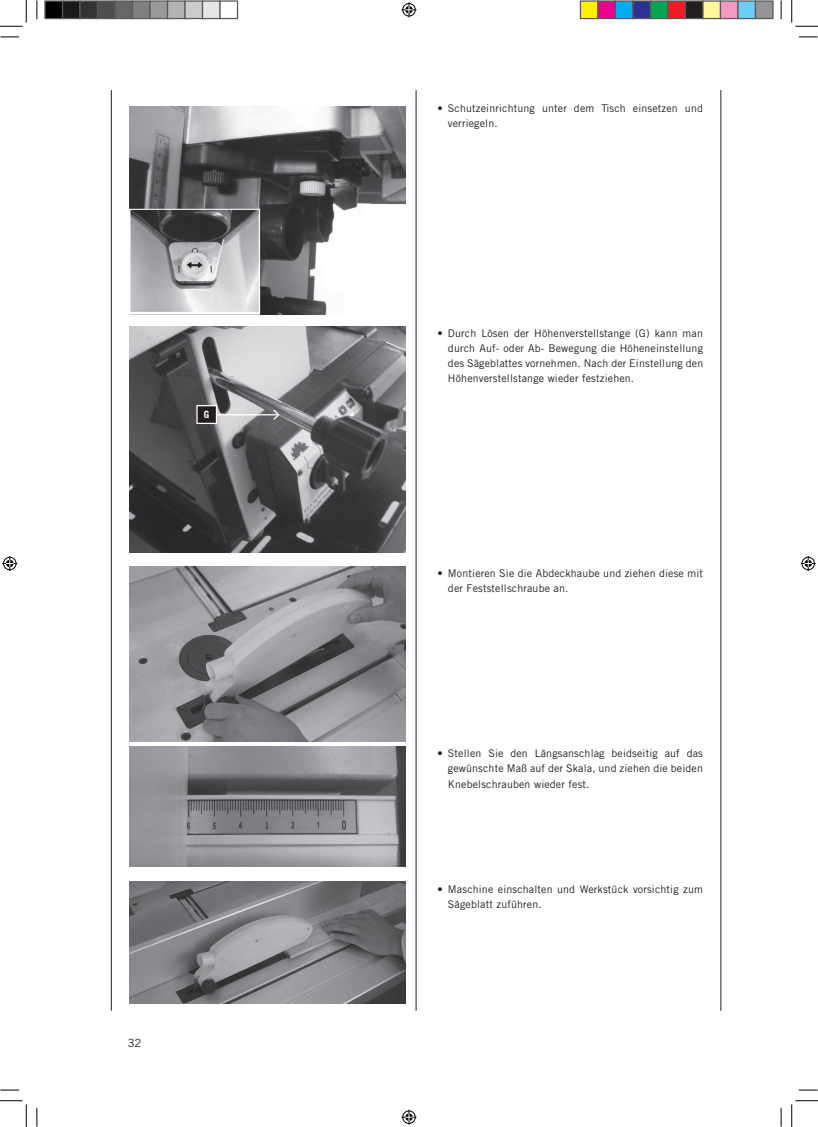
<style>
.page{position:relative;width:818px;height:1127px;background:#fff}
.page>*{position:absolute;margin:0;border:0;box-sizing:border-box;transform-origin:0 0}
.t1{font:11.25px "Trade Gothic";color:#231f20}
.t2{font:10.62px/15px "Trade Gothic";letter-spacing:.015em;color:#231f20}
.t3{font:700 10px "Trade Gothic";color:#fff}
</style>
<div class="page">
<hr style="left:111px;top:90px;width:1px;height:920px;background:#231f20">
<hr style="left:416px;top:90px;width:1px;height:920px;background:#231f20">
<hr style="left:721px;top:90px;width:1px;height:920px;background:#231f20">
<img style="left:129px;top:107px;width:276px;height:207px">
<img style="left:129px;top:326px;width:276px;height:226px">
<hr style="left:215px;top:414px;width:64px;height:1px;background:#fff">
<svg style="left:272px;top:408px;width:9px;height:13px"></svg>
<div style="left:197px;top:405px;width:19px;height:18px;background:#231f20"></div>
<div style="left:196px;top:405px;width:21px;height:19px;border:1px solid #fff"></div>
<img style="left:129px;top:566px;width:276px;height:175px">
<img style="left:129px;top:746px;width:276px;height:120px">
<img style="left:129px;top:881px;width:276px;height:121px">
<svg style="left:0;top:36px;width:19px;height:2px"></svg>
<svg style="left:799px;top:36px;width:18px;height:2px"></svg>
<svg style="left:0;top:1089px;width:19px;height:1px"></svg>
<svg style="left:799px;top:1089px;width:18px;height:1px"></svg>
<svg style="left:36px;top:0;width:2px;height:19px"></svg>
<svg style="left:36px;top:1107px;width:2px;height:19px"></svg>
<svg style="left:780px;top:0;width:2px;height:19px"></svg>
<svg style="left:780px;top:1107px;width:2px;height:19px"></svg>
<svg style="left:0;top:0;width:27px;height:27px"></svg>
<svg style="left:0;top:1100px;width:27px;height:26px"></svg>
<svg style="left:791px;top:0;width:27px;height:27px"></svg>
<svg style="left:791px;top:1100px;width:27px;height:26px"></svg>
<svg style="left:401px;top:2px;width:15px;height:15px"></svg>
<svg style="left:401px;top:1109px;width:15px;height:15px"></svg>
<svg style="left:2px;top:556px;width:15px;height:15px"></svg>
<svg style="left:801px;top:556px;width:15px;height:15px"></svg>
<div style="left:45px;top:1px;width:18px;height:18px;background:#000"></div>
<div style="left:44px;top:0;width:19px;height:19px;border:1px solid #595959"></div>
<div style="left:63px;top:1px;width:17px;height:18px;background:#1a1a1a"></div>
<div style="left:62px;top:0;width:19px;height:19px;border:1px solid #595959"></div>
<div style="left:80px;top:1px;width:18px;height:18px;background:#333"></div>
<div style="left:79px;top:0;width:19px;height:19px;border:1px solid #595959"></div>
<div style="left:98px;top:1px;width:17px;height:18px;background:#4d4d4d"></div>
<div style="left:97px;top:0;width:19px;height:19px;border:1px solid #595959"></div>
<div style="left:115px;top:1px;width:18px;height:18px;background:#666"></div>
<div style="left:114px;top:0;width:19px;height:19px;border:1px solid #595959"></div>
<div style="left:133px;top:1px;width:17px;height:18px;background:#808080"></div>
<div style="left:132px;top:0;width:19px;height:19px;border:1px solid #595959"></div>
<div style="left:150px;top:1px;width:18px;height:18px;background:#999"></div>
<div style="left:149px;top:0;width:19px;height:19px;border:1px solid #595959"></div>
<div style="left:168px;top:1px;width:17px;height:18px;background:#b3b3b3"></div>
<div style="left:167px;top:0;width:19px;height:19px;border:1px solid #595959"></div>
<div style="left:185px;top:1px;width:18px;height:18px;background:#ccc"></div>
<div style="left:184px;top:0;width:19px;height:19px;border:1px solid #595959"></div>
<div style="left:203px;top:1px;width:17px;height:18px;background:#e6e6e6"></div>
<div style="left:202px;top:0;width:19px;height:19px;border:1px solid #595959"></div>
<div style="left:219px;top:0;width:19px;height:19px;border:1px solid #595959"></div>
<div style="left:580px;top:1px;width:18px;height:18px;background:#fff101"></div>
<div style="left:580px;top:0;width:18px;height:19px;border:1px solid #595959"></div>
<div style="left:598px;top:1px;width:17px;height:18px;background:#ed028c"></div>
<div style="left:597px;top:0;width:19px;height:19px;border:1px solid #595959"></div>
<div style="left:615px;top:1px;width:18px;height:18px;background:#00aeef"></div>
<div style="left:615px;top:0;width:18px;height:19px;border:1px solid #595959"></div>
<div style="left:633px;top:1px;width:17px;height:18px;background:#2e3092"></div>
<div style="left:632px;top:0;width:19px;height:19px;border:1px solid #595959"></div>
<div style="left:650px;top:1px;width:18px;height:18px;background:#00a54f"></div>
<div style="left:650px;top:0;width:18px;height:19px;border:1px solid #595959"></div>
<div style="left:668px;top:1px;width:17px;height:18px;background:#ee1d23"></div>
<div style="left:667px;top:0;width:19px;height:19px;border:1px solid #595959"></div>
<div style="left:685px;top:1px;width:18px;height:18px;background:#231f20"></div>
<div style="left:685px;top:0;width:18px;height:19px;border:1px solid #595959"></div>
<div style="left:703px;top:1px;width:17px;height:18px;background:#fff79a"></div>
<div style="left:702px;top:0;width:19px;height:19px;border:1px solid #595959"></div>
<div style="left:720px;top:1px;width:18px;height:18px;background:#f499c2"></div>
<div style="left:720px;top:0;width:18px;height:19px;border:1px solid #595959"></div>
<div style="left:738px;top:1px;width:17px;height:18px;background:#6bcff6"></div>
<div style="left:737px;top:0;width:19px;height:19px;border:1px solid #595959"></div>
<div style="left:755px;top:1px;width:18px;height:18px;background:#939598"></div>
<div style="left:755px;top:0;width:18px;height:19px;border:1px solid #595959"></div>
<p class="t3" style="left:204px;top:408px;width:7px">G</p>
<p class="t1" style="left:128px;top:1035px;width:15px">32</p>
<p class="t2" style="left:448px;top:100px;width:256px;text-indent:-11px">• Schutzeinrichtung unter dem Tisch einsetzen und verriegeln.</p>
<p class="t2" style="left:448px;top:325px;width:257px;text-align:justify;text-indent:-11px">• Durch Lösen der Höhenverstellstange (G) kann man durch Auf- oder Ab- Bewegung die Höheneinstellung des Sägeblattes vornehmen. Nach der Einstellung den Höhenverstellstange wieder festziehen.</p>
<p class="t2" style="left:448px;top:565px;width:256px;text-indent:-11px">• Montieren Sie die Abdeckhaube und ziehen diese mit der Feststellschraube an.</p>
<p class="t2" style="left:448px;top:745px;width:257px;text-align:justify;text-indent:-11px">• Stellen Sie den Längsanschlag beidseitig auf das gewünschte Maß auf der Skala, und ziehen die beiden Knebelschrauben wieder fest.</p>
<p class="t2" style="left:448px;top:880px;width:257px;text-indent:-11px">• Maschine einschalten und Werkstück vorsichtig zum<br>Sägeblatt zuführen.</p>
</div>
